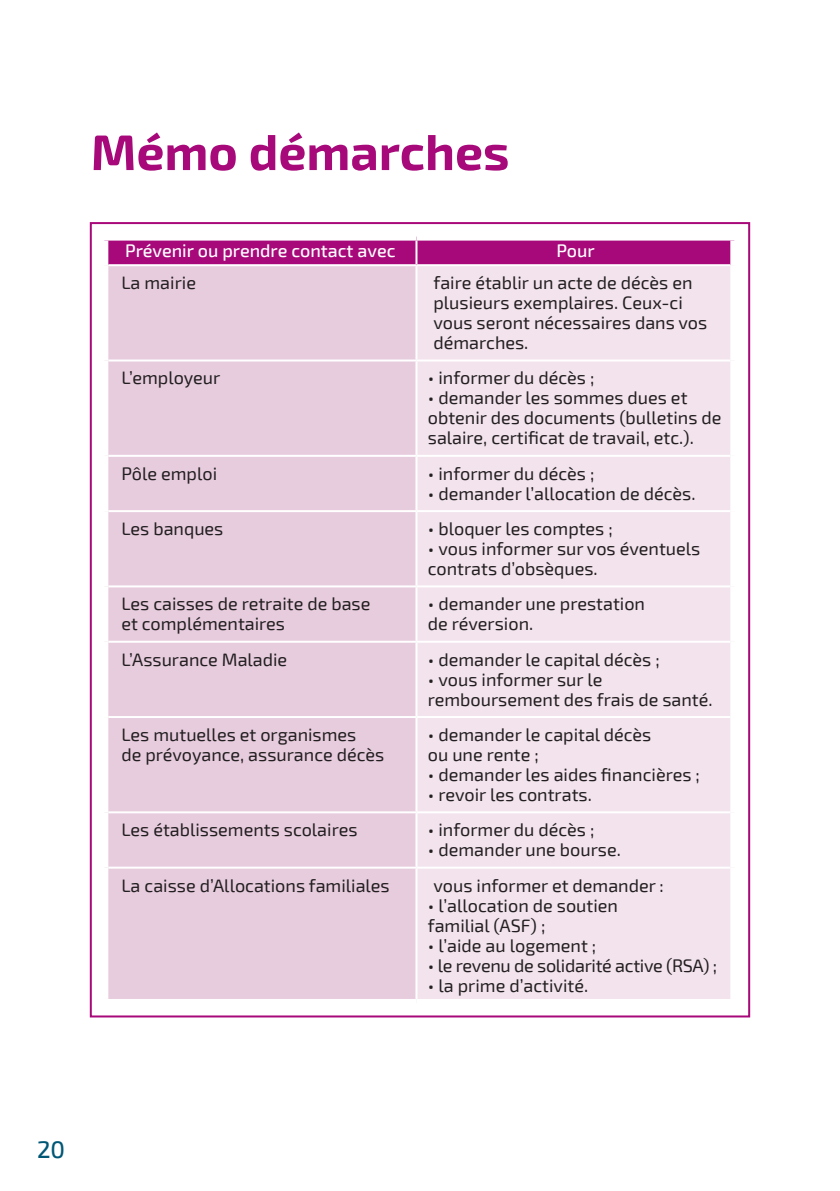
<style>
.page{position:relative;width:840px;height:1191px;background:#fff}
.page>*{position:absolute;margin:0;border:0;box-sizing:border-box;transform-origin:0 0}
.t1{font:700 50px "Exo 2";color:#a8097a}
.t2{font:500 24px "Exo 2";color:#005775}
.t3{font:18px/20px "Exo 2";color:#231f20}
.t4{font:18px "Exo 2";letter-spacing:-.02em;color:#231f20}
.t5{font:500 18px "Exo 2";color:#fff}
</style>
<div class="page">
<div style="left:108px;top:241px;width:622px;height:23px;background:#a8097a"></div>
<div style="left:108px;top:266px;width:307px;height:733px;background:#e7ccde"></div>
<div style="left:417px;top:266px;width:313px;height:733px;background:#f2e3ed"></div>
<hr style="left:415px;top:241px;width:2px;height:23px;background:#fff">
<hr style="left:108px;top:359px;width:308px;height:2px;background:#fff">
<hr style="left:416px;top:359px;width:314px;height:2px;background:#fff">
<hr style="left:108px;top:455px;width:308px;height:2px;background:#fff">
<hr style="left:416px;top:455px;width:314px;height:2px;background:#fff">
<hr style="left:108px;top:510px;width:308px;height:2px;background:#fff">
<hr style="left:416px;top:510px;width:314px;height:2px;background:#fff">
<hr style="left:108px;top:585px;width:308px;height:2px;background:#fff">
<hr style="left:416px;top:585px;width:314px;height:2px;background:#fff">
<hr style="left:108px;top:640px;width:308px;height:2px;background:#fff">
<hr style="left:416px;top:640px;width:314px;height:2px;background:#fff">
<hr style="left:108px;top:716px;width:308px;height:2px;background:#fff">
<hr style="left:416px;top:716px;width:314px;height:2px;background:#fff">
<hr style="left:108px;top:866px;width:308px;height:2px;background:#fff">
<hr style="left:416px;top:866px;width:314px;height:2px;background:#fff">
<hr style="left:108px;top:811px;width:308px;height:2px;background:#fff">
<hr style="left:416px;top:811px;width:314px;height:2px;background:#fff">
<h1 class="t1" style="left:91px;top:123px;width:420px">Mémo démarches</h1>
<p class="t5" style="left:125px;top:240px;width:272px">Prévenir ou prendre contact avec</p>
<p class="t5" style="left:556px;top:240px;width:40px">Pour</p>
<p class="t3" style="left:121px;top:273px;width:76px">La mairie</p>
<p class="t3" style="left:433px;top:273px;width:275px">faire établir un acte de décès en plusieurs exemplaires. Ceux-ci vous seront nécessaires dans vos démarches.</p>
<p class="t3" style="left:121px;top:368px;width:100px">L’employeur</p>
<p class="t3" style="left:427px;top:368px;width:168px">• informer du décès ;</p>
<p class="t3" style="left:427px;top:388px;width:295px">• demander les sommes dues et obtenir des documents (bulletins de salaire, certificat de travail, etc.).</p>
<p class="t3" style="left:121px;top:464px;width:97px">Pôle emploi</p>
<p class="t3" style="left:427px;top:464px;width:168px">• informer du décès ;</p>
<p class="t3" style="left:427px;top:484px;width:269px">• demander l’allocation de décès.</p>
<p class="t3" style="left:121px;top:519px;width:103px">Les banques</p>
<p class="t3" style="left:427px;top:519px;width:186px">• bloquer les comptes ;</p>
<p class="t3" style="left:427px;top:539px;width:274px">• vous informer sur vos éventuels contrats d’obsèques.</p>
<p class="t3" style="left:121px;top:594px;width:250px">Les caisses de retraite de base et complémentaires</p>
<p class="t3" style="left:427px;top:594px;width:218px">• demander une prestation de réversion.</p>
<p class="t3" style="left:121px;top:649px;width:167px">L’Assurance Maladie</p>
<p class="t3" style="left:427px;top:649px;width:233px">• demander le capital décès ;</p>
<p class="t3" style="left:427px;top:669px;width:286px">• vous informer sur le remboursement des frais de santé.</p>
<p class="t3" style="left:121px;top:725px;width:264px">Les mutuelles et organismes<br>de prévoyance, assurance décès</p>
<p class="t3" style="left:427px;top:725px;width:225px">• demander le capital décès ou une rente ;</p>
<p class="t3" style="left:427px;top:765px;width:273px">• demander les aides financières ;</p>
<p class="t3" style="left:427px;top:785px;width:165px">• revoir les contrats.</p>
<p class="t3" style="left:121px;top:820px;width:237px">Les établissements scolaires</p>
<p class="t3" style="left:427px;top:820px;width:168px">• informer du décès ;</p>
<p class="t3" style="left:427px;top:840px;width:194px">• demander une bourse.</p>
<p class="t3" style="left:121px;top:875px;width:270px">La caisse d’Allocations familiales</p>
<p class="t3" style="left:433px;top:875px;width:232px">vous informer et demander :</p>
<p class="t3" style="left:427px;top:895px;width:191px">• l’allocation de soutien familial (ASF) ;</p>
<p class="t3" style="left:427px;top:935px;width:170px">• l’aide au logement ;</p>
<p class="t4" style="left:427px;top:954px;width:291px">• le revenu de solidarité active (RSA) ;</p>
<p class="t3" style="left:427px;top:975px;width:162px">• la prime d’activité.</p>
<h2 class="t2" style="left:37px;top:1135px;width:30px">20</h2>
</div>
